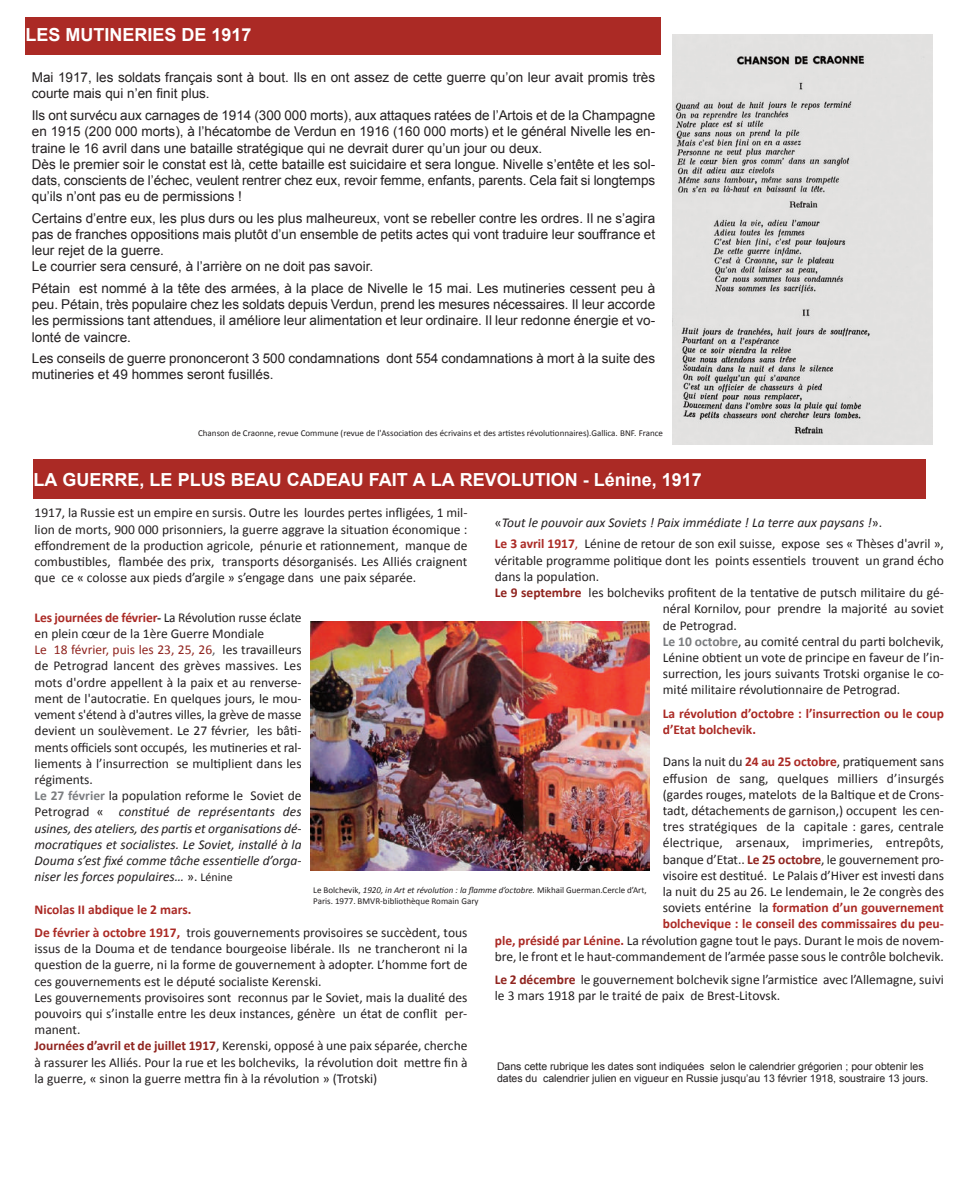
<style>
.page{position:relative;width:978px;height:1191px;background:#fff}
.page>*{position:absolute;margin:0;border:0;box-sizing:border-box;transform-origin:0 0}
.t1{font:700 18px "Arial";color:#fff}
.t2{font:13.5px/16.2px "Calibri";color:#231f20}
.t3{font:13.5px/16.2px "Arial";color:#231f20}
.t4{font:700 13.5px/23.4px "Calibri";color:#ab2a25}
.t5{font:10.5px/12.6px "Arial";color:#231f20}
.t6{font:9px/10.8px "Calibri";color:#231f20}
.s1{font-weight:700;color:#ab2a25}
.s2{font-weight:700}
.s3{color:#90241f}
.s4{color:#4f5256}
.s5{font-weight:700;color:#7c7e81}
.s6{font-style:italic}
.s7{font-size:12px}
.s8{font-weight:400;color:#231f20}
.s9{font-weight:700;color:#90241f}
.s10{color:#ab2a25}
.s11{font-weight:700;color:#7a7c7f}
</style>
<div class="page">
<div style="left:34px;top:459px;width:892px;height:39px;background:#ab2a25"></div>
<div style="left:26px;top:17px;width:635px;height:37px;background:#ab2a25"></div>
<img style="left:673px;top:35px;width:260px;height:409px">
<img style="left:310px;top:621px;width:340px;height:249px">
<h1 class="t1" style="left:26px;top:25px;width:228px">LES MUTINERIES DE 1917</h1>
<p class="t3" style="left:32px;top:69px;width:625px">Mai 1917, les soldats français sont à bout. Ils en ont assez de cette guerre qu’on leur avait promis très courte mais qui n’en finit plus.</p>
<p class="t3" style="left:32px;top:107px;width:625px">Ils ont survécu aux carnages de 1914 (300 000 morts), aux attaques ratées de l’Artois et de la Champagne en 1915 (200 000 morts), à l’hécatombe de Verdun en 1916 (160 000 morts) et le général Nivelle les en&shy;traine le 16 avril dans une bataille stratégique qui ne devrait durer qu’un jour ou deux.<br>Dès le premier soir le constat est là, cette bataille est suicidaire et sera longue. Nivelle s’entête et les sol&shy;dats, conscients de l’échec, veulent rentrer chez eux, revoir femme, enfants, parents. Cela fait si longtemps qu’ils n’ont pas eu de permissions !</p>
<p class="t3" style="left:32px;top:210px;width:625px">Certains d’entre eux, les plus durs ou les plus malheureux, vont se rebeller contre les ordres. Il ne s’agira pas de franches oppositions mais plutôt d’un ensemble de petits actes qui vont traduire leur souffrance et leur rejet de la guerre.<br>Le courrier sera censuré, à l’arrière on ne doit pas savoir.</p>
<p class="t3" style="left:32px;top:280px;width:625px;text-align:justify">Pétain est nommé à la tête des armées, à la place de Nivelle le 15 mai. Les mutineries cessent peu à peu. Pétain, très populaire chez les soldats depuis Verdun, prend les mesures nécessaires. Il leur accorde les permissions tant attendues, il améliore leur alimentation et leur ordinaire. Il leur redonne énergie et vo&shy;lonté de vaincre.</p>
<p class="t3" style="left:32px;top:350px;width:625px">Les conseils de guerre prononceront 3 500 condamnations dont 554 condamnations à mort à la suite des mutineries et 49 hommes seront fusillés.</p>
<p class="t6" style="left:198px;top:428px;width:466px">Chanson de Craonne, revue Commune (revue de l'Association des écrivains et des artistes révolutionnaires).Gallica. BNF. France</p>
<h1 class="t1" style="left:34px;top:470px;width:670px">LA GUERRE, LE PLUS BEAU CADEAU FAIT A LA REVOLUTION - Lénine, 1917</h1>
<p class="t2" style="left:35px;top:506px;width:434px;text-align:justify">1917, la Russie est un empire en sursis. Outre les lourdes pertes infligées, 1 mil&shy;lion de morts, 900 000 prisonniers, la guerre aggrave la situation économique : effondrement de la production agricole, pénurie et rationnement, manque de combustibles, flambée des prix, transports désorganisés. Les Alliés craignent que ce « colosse aux pieds d’argile » s’engage dans une paix séparée.</p>
<p class="t2" style="left:35px;top:610px;width:269px"><span class="s1">Les journées de février</span><span class="s2">-</span> La Révolution russe éclate en plein cœur de la 1ère Guerre Mondiale<br><span class="s3">Le 18 février, puis les 23, 25, 26</span><span class="s4">,</span> les travailleurs de Petrograd lancent des grèves massives. Les mots d'ordre appellent à la paix et au renverse&shy;ment de l'autocratie. En quelques jours, le mou&shy;vement s'étend à d'autres villes, la grève de masse devient un soulèvement. Le 27 février, les bâti&shy;ments officiels sont occupés, les mutineries et ral&shy;liements à l’insurrection se multiplient dans les régiments.<br><span class="s5">Le 27 février</span> la population reforme le Soviet de Petrograd « <span class="s6">constitué de représentants des usines, des ateliers, des partis et organisations dé&shy;mocratiques et socialistes. Le Soviet, installé à la Douma s’est fixé comme tâche essentielle d’orga&shy;niser les forces populaires…</span> ». <span class="s7">Lénine</span></p>
<p class="t4" style="left:35px;top:898px;width:434px">Nicolas II abdique le 2 mars.<br>De février à octobre 1917, <span class="s8">trois gouvernements provisoires se succèdent, tous</span></p>
<p class="t2" style="left:35px;top:941px;width:434px">issus de la Douma et de tendance bourgeoise libérale. Ils ne trancheront ni la question de la guerre, ni la forme de gouvernement à adopter. L’homme fort de ces gouvernements est le député socialiste Kerenski.<br>Les gouvernements provisoires sont reconnus par le Soviet, mais la dualité des pouvoirs qui s’installe entre les deux instances, génère un état de conflit per&shy;manent.<br><span class="s9">Journées d’avril et de juillet 1917</span>, Kerenski, opposé à une paix séparée, cherche à rassurer les Alliés. Pour la rue et les bolcheviks, la révolution doit mettre fin à la guerre, « sinon la guerre mettra fin à la révolution » (Trotski)</p>
<p class="t2" style="left:495px;top:513px;width:451px;line-height:21.6px">«<span class="s6">Tout le pouvoir aux Soviets ! Paix immédiate ! La terre aux paysans !</span>».<br><span class="s1">Le 3 avril 1917</span><span class="s10">,</span> Lénine de retour de son exil suisse, expose ses « Thèses d'avril »,</p>
<p class="t2" style="left:495px;top:553px;width:451px">véritable programme politique dont les points essentiels trouvent un grand écho</p>
<p class="t2" style="left:495px;top:569px;width:106px">dans la population.</p>
<p class="t2" style="left:495px;top:585px;width:451px"><span class="s9">Le 9 septembre</span> les bolcheviks profitent de la tentative de putsch militaire du gé-</p>
<p class="t2" style="left:663px;top:602px;width:283px">néral Kornilov, pour prendre la majorité au soviet</p>
<p class="t2" style="left:663px;top:618px;width:76px">de Petrograd.</p>
<p class="t2" style="left:663px;top:634px;width:283px"><span class="s11">Le 10 octobre</span>, au comité central du parti bolchevik,</p>
<p class="t2" style="left:663px;top:650px;width:283px">Lénine obtient un vote de principe en faveur de l’in-</p>
<p class="t2" style="left:663px;top:666px;width:283px">surrection, les jours suivants Trotski organise le co-</p>
<p class="t2" style="left:663px;top:683px;width:239px">mité militaire révolutionnaire de Petrograd.</p>
<p class="t4" style="left:663px;top:706px;width:283px;line-height:16.2px">La révolution d’octobre : l’insurrection ou le coup d’Etat bolchevik.</p>
<p class="t2" style="left:495px;top:755px;width:451px;text-align:right">Dans la nuit du <span class="s1">24 au 25 octobre</span>, pratiquement sans<br>effusion de sang, quelques milliers d’insurgés<br>(gardes rouges, matelots de la Baltique et de Crons-<br>tadt, détachements de garnison,) occupent les cen-<br>tres stratégiques de la capitale : gares, centrale<br>électrique, arsenaux, imprimeries, entrepôts,<br>banque d’Etat.. <span class="s9">Le 25 octobre</span>, le gouvernement pro-<br>visoire est destitué. Le Palais d’Hiver est investi dans<br>la nuit du 25 au 26. Le lendemain, le 2e congrès des<br>soviets entérine la <span class="s1">formation d’un gouvernement<br>bolchevique : le conseil des commissaires du peu-<br>ple, présidé par Lénine.</span> La révolution gagne tout le pays. Durant le mois de novem&shy;bre, le front et le haut-commandement de l’armée passe sous le contrôle bolchevik.</p>
<p class="t2" style="left:495px;top:972px;width:451px"><span class="s9">Le 2 décembre</span> le gouvernement bolchevik signe l’armistice avec l’Allemagne, suivi le 3 mars 1918 par le traité de paix de Brest-Litovsk.</p>
<p class="t6" style="left:313px;top:885px;width:335px">Le Bolchevik, <span class="s6">1920, in Art et révolution : la flamme d’octobre.</span> Mikhail Guerman.Cercle d’Art,<br>Paris. 1977. BMVR-bibliothèque Romain Gary</p>
<p class="t5" style="left:497px;top:1059px;width:433px">Dans cette rubrique les dates sont indiquées selon le calendrier grégorien ; pour obtenir les dates du calendrier julien en vigueur en Russie jusqu’au 13 février 1918, soustraire 13 jours.</p>
</div>
